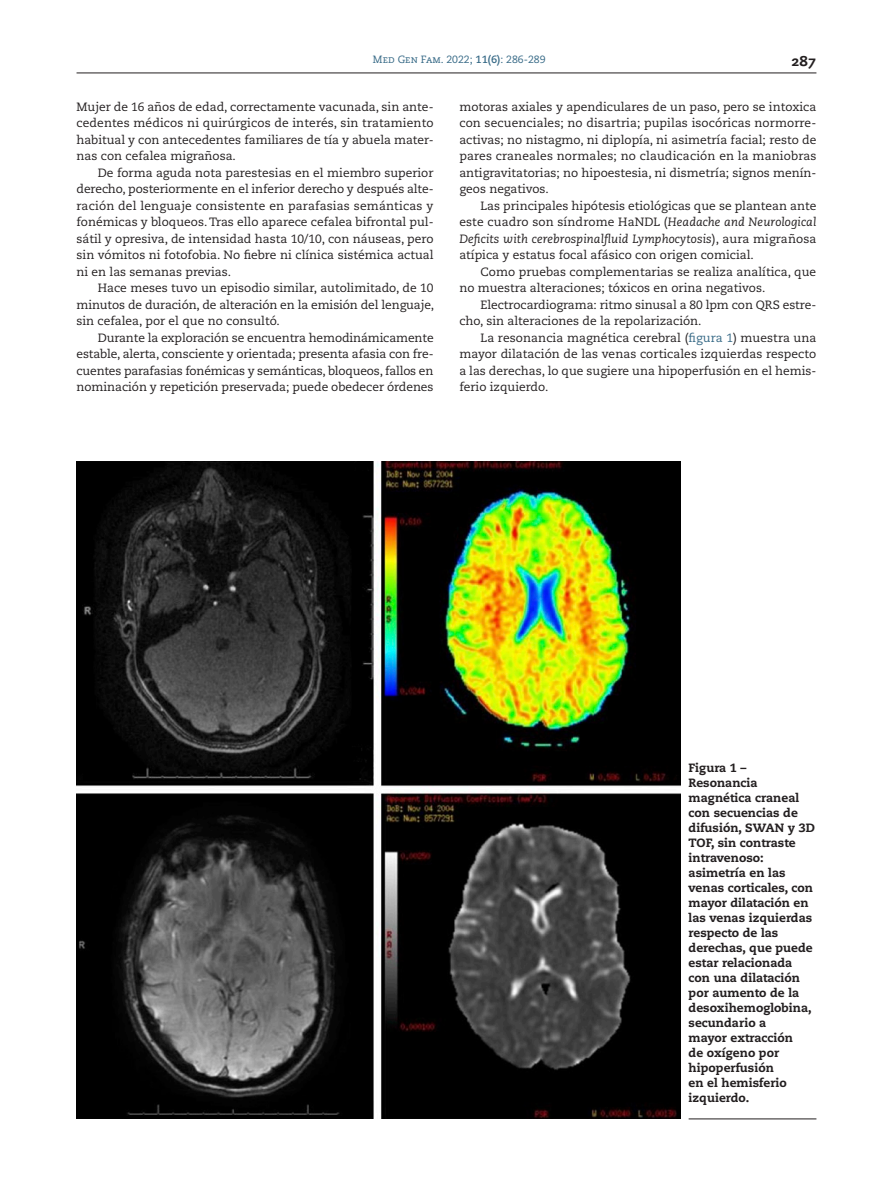
<style>
.page{position:relative;width:893px;height:1191px;background:#fff}
.page>*{position:absolute;margin:0;border:0;box-sizing:border-box;transform-origin:0 0}
.t1{font:800 14.25px "Caecilia LT Std";color:#231f20}
.tx{font:12px/16.5px "Caecilia LT Std";color:#231f20;text-align:justify}
.fig_pie{font:800 12px/15px "Caecilia LT Std";color:#231f20}
.tx_1ª_lin{font:12px/16.5px "Caecilia LT Std";color:#231f20;text-align:justify}
.t2{font:10.5px "Caecilia LT Std";color:#366986}
.s1{font-weight:700}
.s2{font-style:italic}
.s3{color:#366986}
</style>
<div class="page">
<hr style="left:77px;top:73px;width:739px;height:1px;background:#231f20">
<hr style="left:689px;top:1118px;width:127px;height:1px;background:#231f20">
<img style="left:77px;top:461px;width:603px;height:657px">
<p class="t2" style="left:373px;top:53px;width:174px">Med Gen Fam. 2022; <span class="s1">11(6)</span>: 286-289</p>
<p class="t1" style="left:791px;top:52px;width:27px">287</p>
<p class="tx_1ª_lin" style="left:77px;top:98px;width:359px">Mujer de 16 años de edad, correctamente vacunada, sin ante&shy;cedentes médicos ni quirúrgicos de interés, sin tratamiento habitual y con antecedentes familiares de tía y abuela mater&shy;nas con cefalea migrañosa.</p>
<p class="tx" style="left:77px;top:164px;width:359px;text-indent:21px">De forma aguda nota parestesias en el miembro superior derecho, posteriormente en el inferior derecho y después alte&shy;ración del lenguaje consistente en parafasias semánticas y fonémicas y bloqueos. Tras ello aparece cefalea bifrontal pul&shy;sátil y opresiva, de intensidad hasta 10/10, con náuseas, pero sin vómitos ni fotofobia. No fiebre ni clínica sistémica actual ni en las semanas previas.</p>
<p class="tx" style="left:77px;top:280px;width:359px;text-indent:21px">Hace meses tuvo un episodio similar, autolimitado, de 10 minutos de duración, de alteración en la emisión del lenguaje, sin cefalea, por el que no consultó.</p>
<p class="tx" style="left:77px;top:329px;width:359px;text-indent:21px">Durante la exploración se encuentra hemodinámicamente estable, alerta, consciente y orientada; presenta afasia con fre&shy;cuentes parafasias fonémicas y semánticas, bloqueos, fallos en nominación y repetición preservada; puede obedecer órdenes</p>
<p class="tx" style="left:459px;top:98px;width:359px">motoras axiales y apendiculares de un paso, pero se intoxica con secuenciales; no disartria; pupilas isocóricas normorre&shy;activas; no nistagmo, ni diplopía, ni asimetría facial; resto de pares craneales normales; no claudicación en la maniobras antigravitatorias; no hipoestesia, ni dismetría; signos menín&shy;geos negativos.</p>
<p class="tx" style="left:459px;top:197px;width:359px;text-indent:21px">Las principales hipótesis etiológicas que se plantean ante este cuadro son síndrome HaNDL (<span class="s2">Headache and Neurological Deficits with cerebrospinalfluid Lymphocytosis</span>), aura migrañosa atípica y estatus focal afásico con origen comicial.</p>
<p class="tx" style="left:459px;top:263px;width:358px;text-indent:21px">Como pruebas complementarias se realiza analítica, que no muestra alteraciones; tóxicos en orina negativos.</p>
<p class="tx" style="left:459px;top:296px;width:359px;text-indent:21px">Electrocardiograma: ritmo sinusal a 80 lpm con QRS estre&shy;cho, sin alteraciones de la repolarización.</p>
<p class="tx" style="left:459px;top:329px;width:359px;text-indent:21px">La resonancia magnética cerebral (<span class="s3">figura 1</span>) muestra una mayor dilatación de las venas corticales izquierdas respecto a las derechas, lo que sugiere una hipoperfusión en el hemis&shy;ferio izquierdo.</p>
<p class="fig_pie" style="left:689px;top:760px;width:128px">Figura 1 –<br>Resonancia magnética craneal con secuencias de difusión, SWAN y 3D<br>TOF, sin contraste intravenoso: asimetría en las venas corticales, con mayor dilatación en las venas izquierdas respecto de las derechas, que puede estar relacionada con una dilatación por aumento de la desoxihemoglobina, secundario a<br>mayor extracción<br>de oxígeno por hipoperfusión<br>en el hemisferio izquierdo.</p>
</div>
